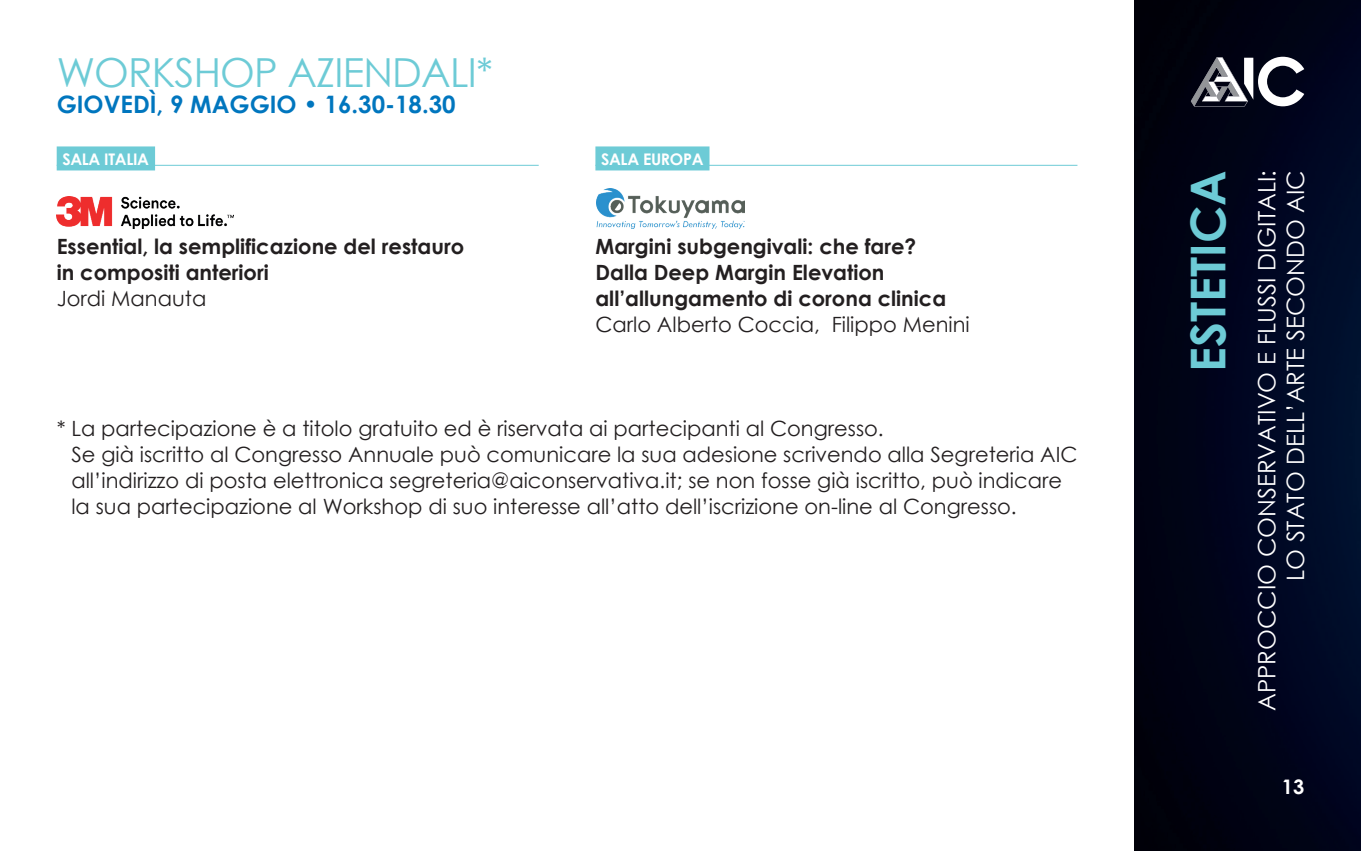
<style>
.page{position:relative;width:1361px;height:851px;background:#fff}
.page>*{position:absolute;margin:0;border:0;box-sizing:border-box;transform-origin:0 0}
.t1{font:700 48px "Century Gothic";color:#6dcbd6}
.t2{font:40px "Century Gothic";letter-spacing:-.02em;color:#6dcbd6}
.t3{font:24px/28.8px "Century Gothic";color:#fff;text-align:right}
.t4{font:700 24px "Century Gothic";color:#0076be}
.t5{font:21px/26px "Century Gothic";color:#231f20}
.t6{font:700 21px/26px "Century Gothic";color:#231f20}
.t7{font:700 20px "Century Gothic";color:#fff}
.t8{font:700 16px "Century Gothic";letter-spacing:-.02em;color:#fff}
</style>
<div class="page">
<img style="left:1134px;top:0;width:227px;height:850px">
<svg style="left:1191px;top:57px;width:113px;height:49px"></svg>
<div style="left:57px;top:146px;width:98px;height:24px;background:#6dcbd6"></div>
<hr style="left:57px;top:165px;width:482px;height:1px;background:#6dcbd6">
<img style="left:57px;top:197px;width:177px;height:31px">
<div style="left:595px;top:146px;width:114px;height:24px;background:#6dcbd6"></div>
<hr style="left:595px;top:165px;width:482px;height:1px;background:#6dcbd6">
<img style="left:596px;top:188px;width:149px;height:40px">
<h2 class="t2" style="left:57px;top:44px;width:438px">WORKSHOP AZIENDALI*</h2>
<p class="t4" style="left:57px;top:89px;width:400px">GIOVEDÌ, 9 MAGGIO • 16.30-18.30</p>
<p class="t8" style="left:62px;top:149px;width:88px">SALA ITALIA</p>
<p class="t6" style="left:57px;top:233px;width:409px">Essential, la semplificazione del restauro in compositi anteriori</p>
<p class="t5" style="left:57px;top:285px;width:151px">Jordi Manauta</p>
<p class="t8" style="left:601px;top:149px;width:104px">SALA EUROPA</p>
<p class="t6" style="left:595px;top:233px;width:352px">Margini subgengivali: che fare?<br>Dalla Deep Margin Elevation all’allungamento di corona clinica</p>
<p class="t5" style="left:595px;top:311px;width:376px">Carlo Alberto Coccia, Filippo Menini</p>
<p class="t5" style="left:71px;top:415px;width:1007px;text-indent:-15px">* La partecipazione è a titolo gratuito ed è riservata ai partecipanti al Congresso.<br>Se già iscritto al Congresso Annuale può comunicare la sua adesione scrivendo alla Segreteria AIC all’indirizzo di posta elettronica segreteria@aiconservativa.it; se non fosse già iscritto, può indicare la sua partecipazione al Workshop di suo interesse all’atto dell’iscrizione on-line al Congresso.</p>
<h1 class="t1" style="left:1178px;top:372px;width:203px;rotate:-90deg">ESTETICA</h1>
<p class="t3" style="left:1252px;top:710px;width:542px;rotate:-90deg">APPROCCIO CONSERVATIVO E FLUSSI DIGITALI:<br>LO STATO DELL’ARTE SECONDO AIC</p>
<p class="t7" style="left:1282px;top:774px;width:24px">13</p>
</div>
